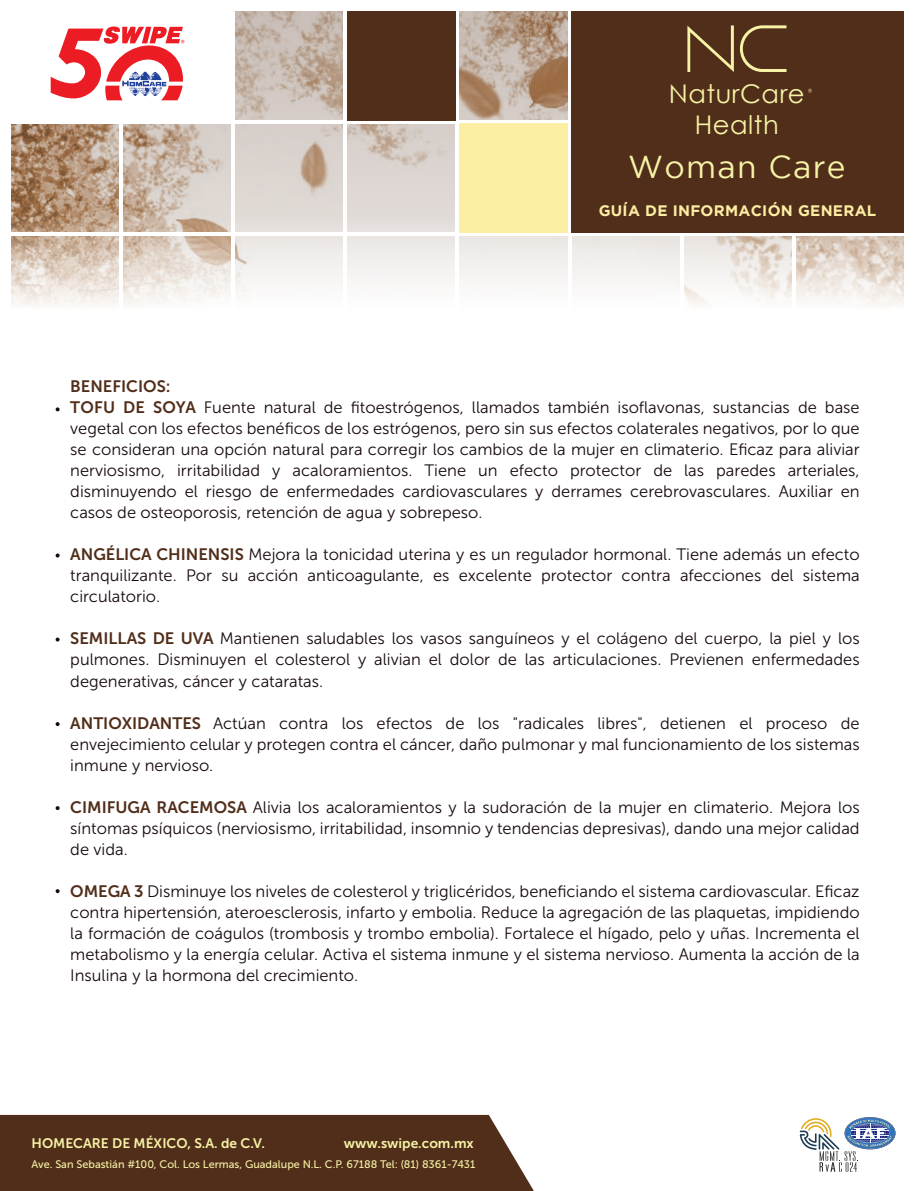
<style>
.page{position:relative;width:915px;height:1191px;background:#fff}
.page>*{position:absolute;margin:0;border:0;box-sizing:border-box;transform-origin:0 0}
.t1{font:31.65px "Gotham";letter-spacing:.04em;color:#f7f3a6}
.t2{font:25.65px/30.9px "Century Gothic";letter-spacing:.02em;color:#f7f3a6;text-align:center}
.t3{font:16.5px/21px "Museo Sans 300";color:#180a0e;text-align:justify}
.t4{font:16.5px "Museo Sans 700";color:#512e1a}
.t5{font:700 15.15px "Gotham";letter-spacing:.02em;color:#fceea3}
.t6{font:13.8px "Museo Sans 700";color:#f7f3a6}
.t7{font:10.95px "Museo Sans 500";color:#f7f3a6}
.s1{font-family:"Museo Sans 700";color:#512e1a}
</style>
<div class="page">
<svg style="left:11px;top:11px;width:556px;height:202px;background:#c7b6a8"></svg>
<svg style="left:11px;top:213px;width:892px;height:199px"></svg>
<hr style="left:120px;top:7px;width:3px;height:453px;background:#fff">
<hr style="left:232px;top:7px;width:3px;height:453px;background:#fff">
<hr style="left:343px;top:7px;width:4px;height:453px;background:#fff">
<hr style="left:455px;top:7px;width:4px;height:453px;background:#fff">
<hr style="left:567px;top:7px;width:4px;height:453px;background:#fff">
<hr style="left:679px;top:7px;width:4px;height:453px;background:#fff">
<hr style="left:791px;top:7px;width:4px;height:453px;background:#fff">
<svg style="left:903px;top:11px;width:1px;height:294px"></svg>
<hr style="left:8px;top:120px;width:896px;height:3px;background:#fff">
<hr style="left:8px;top:233px;width:896px;height:3px;background:#fff">
<hr style="left:8px;top:345px;width:896px;height:4px;background:#fff">
<div style="left:7px;top:8px;width:226px;height:113px;background:#fff"></div>
<div style="left:458px;top:124px;width:109px;height:109px;background:#fceea3"></div>
<div style="left:347px;top:11px;width:108px;height:109px;background:#512e1a"></div>
<div style="left:571px;top:11px;width:332px;height:222px;background:#512e1a"></div>
<svg style="left:51px;top:26px;width:133px;height:74px"></svg>
<svg style="left:687px;top:25px;width:46px;height:47px"></svg>
<svg style="left:739px;top:25px;width:47px;height:47px"></svg>
<svg style="left:56px;top:407px;width:4px;height:4px"></svg>
<svg style="left:56px;top:553px;width:4px;height:4px"></svg>
<svg style="left:56px;top:637px;width:4px;height:4px"></svg>
<svg style="left:56px;top:722px;width:4px;height:4px"></svg>
<svg style="left:56px;top:806px;width:4px;height:4px"></svg>
<svg style="left:56px;top:889px;width:4px;height:4px"></svg>
<div style="left:0;top:1115px;width:533px;height:76px;background:#512e1a"></div>
<svg style="left:799px;top:1117px;width:96px;height:54px"></svg>
<h2 class="t2" style="left:668px;top:78px;width:137px">NaturCare<br>Health</h2>
<h1 class="t1" style="left:628px;top:149px;width:219px">Woman Care</h1>
<p class="t5" style="left:598px;top:202px;width:279px">GUÍA DE INFORMACIÓN GENERAL</p>
<p class="t4" style="left:70px;top:377px;width:102px">BENEFICIOS:</p>
<p class="t3" style="left:70px;top:397px;width:790px"><span class="s1">TOFU DE SOYA</span> Fuente natural de fitoestrógenos, llamados también isoflavonas, sustancias de base vegetal con los efectos benéficos de los estrógenos, pero sin sus efectos colaterales negativos, por lo que se consideran una opción natural para corregir los cambios de la mujer en climaterio. Eficaz para aliviar nerviosismo, irritabilidad y acaloramientos. Tiene un efecto protector de las paredes arteriales, disminuyendo el riesgo de enfermedades cardiovasculares y derrames cerebrovasculares. Auxiliar en casos de osteoporosis, retención de agua y sobrepeso.</p>
<p class="t3" style="left:70px;top:544px;width:790px"><span class="s1">ANGÉLICA CHINENSIS</span> Mejora la tonicidad uterina y es un regulador hormonal. Tiene además un efecto tranquilizante. Por su acción anticoagulante, es excelente protector contra afecciones del sistema circulatorio.</p>
<p class="t3" style="left:70px;top:628px;width:790px"><span class="s1">SEMILLAS DE UVA</span> Mantienen saludables los vasos sanguíneos y el colágeno del cuerpo, la piel y los pulmones. Disminuyen el colesterol y alivian el dolor de las articulaciones. Previenen enfermedades degenerativas, cáncer y cataratas.</p>
<p class="t3" style="left:70px;top:712px;width:790px"><span class="s1">ANTIOXIDANTES</span> Actúan contra los efectos de los "radicales libres", detienen el proceso de envejecimiento celular y protegen contra el cáncer, daño pulmonar y mal funcionamiento de los sistemas inmune y nervioso.</p>
<p class="t3" style="left:70px;top:796px;width:790px"><span class="s1">CIMIFUGA RACEMOSA</span> Alivia los acaloramientos y la sudoración de la mujer en climaterio. Mejora los síntomas psíquicos (nerviosismo, irritabilidad, insomnio y tendencias depresivas), dando una mejor calidad de vida.</p>
<p class="t3" style="left:70px;top:880px;width:790px"><span class="s1">OMEGA 3</span> Disminuye los niveles de colesterol y triglicéridos, beneficiando el sistema cardiovascular. Eficaz contra hipertensión, ateroesclerosis, infarto y embolia. Reduce la agregación de las plaquetas, impidiendo la formación de coágulos (trombosis y trombo embolia). Fortalece el hígado, pelo y uñas. Incrementa el metabolismo y la energía celular. Activa el sistema inmune y el sistema nervioso. Aumenta la acción de la Insulina y la hormona del crecimiento.</p>
<p class="t6" style="left:31px;top:1135px;width:235px">HOMECARE DE MÉXICO, S.A. de C.V.</p>
<p class="t6" style="left:343px;top:1135px;width:131px">www.swipe.com.mx</p>
<p class="t7" style="left:31px;top:1158px;width:445px">Ave. San Sebastián #100, Col. Los Lermas, Guadalupe N.L. C.P. 67188 Tel: (81) 8361-7431</p>
</div>
